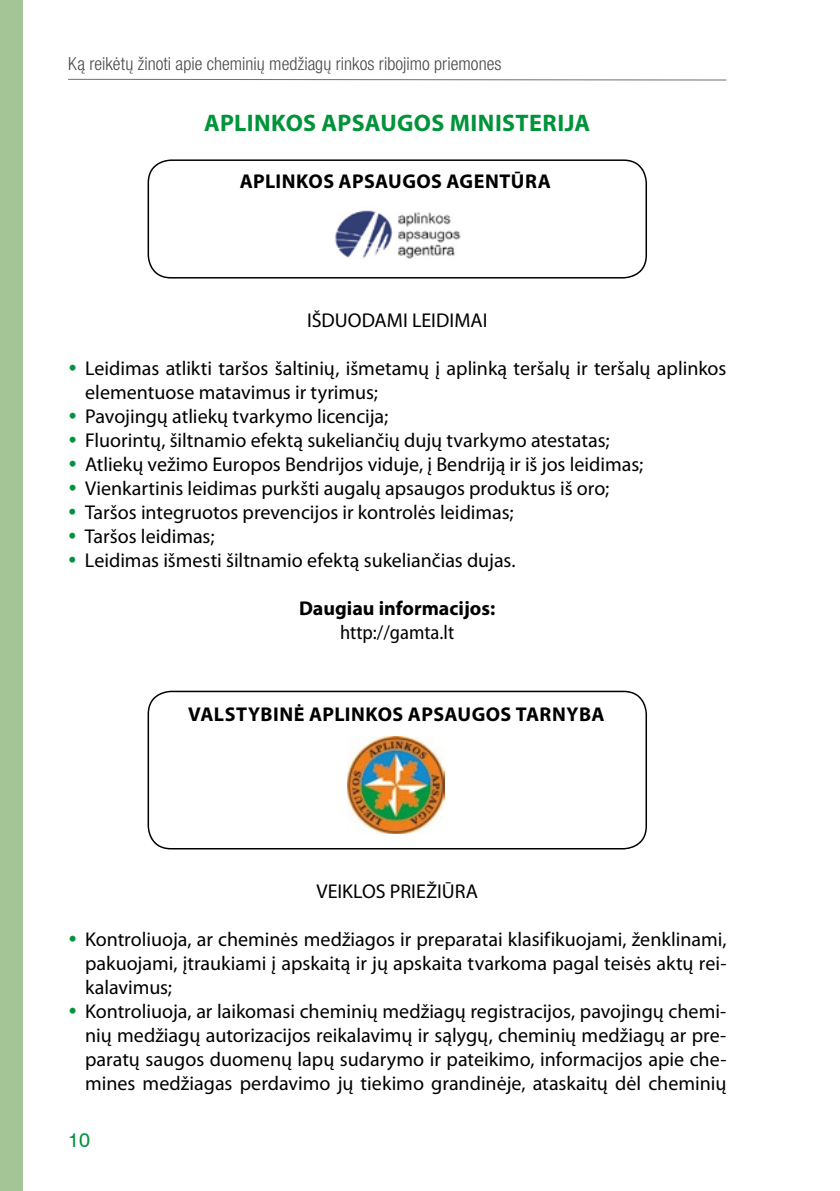
<style>
.page{position:relative;width:840px;height:1191px;background:#fff}
.page>*{position:absolute;margin:0;border:0;box-sizing:border-box;transform-origin:0 0}
.t1{font:700 24px "Myriad Pro";letter-spacing:.015em;color:#00933a}
.t2{font:20px/24px "Myriad Pro";color:#000}
.t3{font:700 20px "Myriad Pro";letter-spacing:.015em;color:#000}
.t4{font:semi-condensed 20px "Myriad Pro";color:#000}
.t5{font:20px "Helvetica LT";color:#00933a}
.t6{font:300 condensed 18px "Helvetica Neue LT Pro";letter-spacing:.005em;color:#4a4a49}
</style>
<div class="page">
<svg style="left:68px;top:79px;width:658px;height:1px"></svg>
<div style="left:0;top:0;width:23px;height:1191px;background:#a4c596"></div>
<svg style="left:147px;top:159px;width:499px;height:119px"></svg>
<svg style="left:147px;top:690px;width:499px;height:159px"></svg>
<p class="t6" style="left:68px;top:54px;width:434px">Ką reikėtų žinoti apie cheminių medžiagų rinkos ribojimo priemones</p>
<p class="t1" style="left:204px;top:110px;width:387px">APLINKOS APSAUGOS MINISTERIJA</p>
<p class="t3" style="left:239px;top:170px;width:312px">APLINKOS APSAUGOS AGENTŪRA</p>
<p class="t2" style="left:307px;top:308px;width:182px">IŠDUODAMI LEIDIMAI</p>
<p class="t2" style="left:85px;top:356px;width:642px">Leidimas atlikti taršos šaltinių, išmetamų į aplinką teršalų ir teršalų aplinkos elementuose matavimus ir tyrimus;<br>Pavojingų atliekų tvarkymo licencija;<br>Fluorintų, šiltnamio efektą sukeliančių dujų tvarkymo atestatas;<br>Atliekų vežimo Europos Bendrijos viduje, į Bendriją ir iš jos leidimas; Vienkartinis leidimas purkšti augalų apsaugos produktus iš oro;<br>Taršos integruotos prevencijos ir kontrolės leidimas;<br>Taršos leidimas;<br>Leidimas išmesti šiltnamio efektą sukeliančias dujas .</p>
<p class="t3" style="left:299px;top:597px;width:198px">Daugiau informacijos:</p>
<p class="t4" style="left:340px;top:621px;width:116px">http://gamta.lt</p>
<p class="t3" style="left:188px;top:703px;width:417px">VALSTYBINĖ APLINKOS APSAUGOS TARNYBA</p>
<p class="t2" style="left:316px;top:879px;width:163px">VEIKLOS PRIEŽIŪRA</p>
<p class="t2" style="left:85px;top:927px;width:642px">Kontroliuoja, ar cheminės medžiagos ir preparatai klasifikuojami, ženk linami, pakuojami, įtraukiami į apskaitą ir jų apskaita tvarkoma pagal teisės aktų rei&shy;kalavimus;<br>Kontroliuoja, ar laikomasi cheminių medžiagų registracijos, pavojingų chemi&shy;nių medžiagų autorizacijos reikalavimų ir sąlygų, cheminių medžiagų ar pre&shy;paratų saugos duomenų lapų sudarymo ir pateikimo, informacijos apie che&shy;mines medžiagas perdavimo jų tiekimo grandinėje, ataskaitų dėl cheminių</p>
<p class="t5" style="left:68px;top:1127px;width:23px">10</p>
</div>
